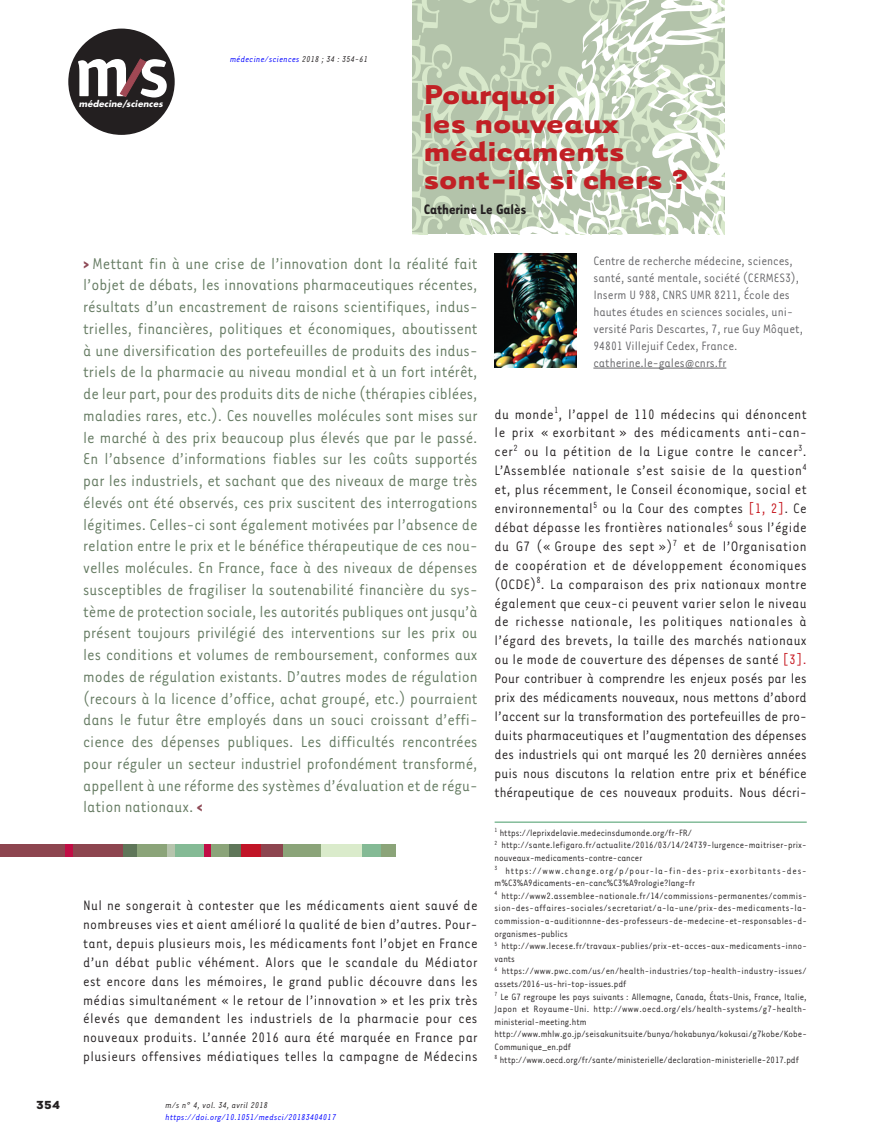
<style>
.page{position:relative;width:890px;height:1147px;background:#fff}
.page>*{position:absolute;margin:0;border:0;box-sizing:border-box;transform-origin:0 0}
.t1{font:700 31.5px/28.2px "Tarzana Wide";color:#c12025}
.t2{font:18px/21.8px "Tarzana Narrow";color:#647a61;text-align:justify}
.t3{font:15.75px/18.9px "Tarzana Narrow";letter-spacing:.01em;color:#231f20;text-align:justify}
.t4{font:700 15.75px "Tarzana Narrow";color:#231f20}
.t5{font:13.95px/17px "Tarzana Narrow";color:#636366}
.t6{font:700 13.5px "Tarzana Wide";color:#231f20}
.t7{font:10.5px/12.6px "Tarzana Narrow";letter-spacing:.01em;color:#231f20}
.t8{font:italic 9.75px "Tarzana Narrow";letter-spacing:.025em;color:#00f}
.t9{font:italic 9.75px "Tarzana Narrow";letter-spacing:.025em;color:#231f20}
.t10{font:italic 700 8.55px "Futura";letter-spacing:.01em;color:#fff}
.s1{color:#231f20}
.s2{font-weight:700;color:#8e4955}
.s3{color:#c4121a}
.s4{color:#c11527}
</style>
<div class="page">
<div style="left:68px;top:29px;width:107px;height:106px;background:#231f20;border-radius:50%"></div>
<svg style="left:78px;top:59px;width:89px;height:39px"></svg>
<svg style="left:412px;top:0;width:312px;height:234px"></svg>
<hr style="left:494px;top:821px;width:312px;height:2px;background:#83bc99">
<hr style="left:593px;top:368px;width:133px;height:1px;background:#636366">
<img style="left:494px;top:254px;width:82px;height:113px">
<div style="left:0;top:844px;width:124px;height:13px;background:#8d454f"></div>
<div style="left:123px;top:844px;width:17px;height:13px;background:#5f7659"></div>
<div style="left:227px;top:844px;width:14px;height:13px;background:#5f7659"></div>
<div style="left:137px;top:844px;width:30px;height:13px;background:#8ba479"></div>
<div style="left:172px;top:844px;width:33px;height:13px;background:#84ba95"></div>
<div style="left:361px;top:844px;width:21px;height:13px;background:#84ba95"></div>
<div style="left:209px;top:844px;width:19px;height:13px;background:#8ba479"></div>
<div style="left:381px;top:844px;width:14px;height:13px;background:#8ba479"></div>
<div style="left:281px;top:844px;width:40px;height:13px;background:#8ba479"></div>
<div style="left:321px;top:844px;width:40px;height:13px;background:#daebcb"></div>
<div style="left:167px;top:844px;width:7px;height:13px;background:#b6c4ad"></div>
<div style="left:66px;top:844px;width:7px;height:13px;background:#c10d45"></div>
<div style="left:205px;top:844px;width:6px;height:13px;background:#c10d45"></div>
<div style="left:241px;top:844px;width:28px;height:13px;background:#c11527"></div>
<div style="left:261px;top:844px;width:21px;height:13px;background:#8d454f"></div>
<p class="t6" style="left:36px;top:1100px;width:26px">354</p>
<p class="t10" style="left:79px;top:100px;width:85px">médecine/sciences</p>
<p class="t8" style="left:230px;top:55px;width:139px">médecine/sciences <span class="s1">2018 ; 34 : 354-61</span></p>
<h1 class="t1" style="left:423px;top:84px;width:265px">Pourquoi<br>les nouveaux médicaments sont-ils si chers ?</h1>
<p class="t4" style="left:423px;top:204px;width:104px">Catherine Le Galès</p>
<p class="t2" style="left:83px;top:254px;width:396px"><span class="s2">&gt;</span> Mettant fin à une crise de l’innovation dont la réalité fait l’objet de débats, les innovations pharmaceutiques récentes, résultats d’un encastrement de raisons scientifiques, indus&shy;trielles, financières, politiques et économiques, aboutissent à une diversification des portefeuilles de produits des indus&shy;triels de la pharmacie au niveau mondial et à un fort intérêt, de leur part, pour des produits dits de niche (thérapies ciblées, maladies rares, etc.). Ces nouvelles molécules sont mises sur le marché à des prix beaucoup plus élevés que par le passé.<br>En l’absence d’informations fiables sur les coûts supportés par les industriels, et sachant que des niveaux de marge très élevés ont été observés, ces prix suscitent des interrogations légitimes. Celles-ci sont également motivées par l’absence de relation entre le prix et le bénéfice thérapeutique de ces nou&shy;velles molécules. En France, face à des niveaux de dépenses susceptibles de fragiliser la soutenabilité financière du sys&shy;tème de protection sociale, les autorités publiques ont jusqu’à présent toujours privilégié des interventions sur les prix ou les conditions et volumes de remboursement, conformes aux modes de régulation existants. D’autres modes de régulation (recours à la licence d’office, achat groupé, etc.) pourraient dans le futur être employés dans un souci croissant d’effi&shy;cience des dépenses publiques. Les difficultés rencontrées pour réguler un secteur industriel profondément transformé, appellent à une réforme des systèmes d’évaluation et de régu&shy;lation nationaux. <span class="s2">&lt;</span></p>
<p class="t3" style="left:83px;top:897px;width:396px">Nul ne songerait à contester que les médicaments aient sauvé de nombreuses vies et aient amélioré la qualité de bien d’autres. Pour&shy;tant, depuis plusieurs mois, les médicaments font l’objet en France d’un débat public véhément. Alors que le scandale du Médiator est encore dans les mémoires, le grand public découvre dans les médias simultanément « le retour de l’innovation » et les prix très élevés que demandent les industriels de la pharmacie pour ces nouveaux produits. L’année 2016 aura été marquée en France par plusieurs offensives médiatiques telles la campagne de Médecins</p>
<p class="t9" style="left:165px;top:1102px;width:104px">m/s n° 4, vol. 34, avril 2018</p>
<p class="t8" style="left:165px;top:1114px;width:172px">https://doi.org/10.1051/medsci/20183404017</p>
<p class="t5" style="left:593px;top:253px;width:211px">Centre de recherche médecine, sciences, santé, santé mentale, société (CERMES3), Inserm U 988, CNRS UMR 8211, École des hautes études en sciences sociales, uni&shy;versité Paris Descartes, 7, rue Guy Môquet, 94801 Villejuif Cedex, France. catherine.le-gales@cnrs.fr</p>
<p class="t3" style="left:494px;top:406px;width:313px">du monde<sup>1</sup>, l’appel de 110 médecins qui dénoncent le prix « exorbitant » des médicaments anti-can&shy;cer<sup>2</sup> ou la pétition de la Ligue contre le cancer<sup>3</sup>.<br>L’Assemblée nationale s’est saisie de la question<sup>4 </sup>et, plus récemment, le Conseil économique, social et environnemental<sup>5</sup> ou la Cour des comptes <span class="s3">[1, 2]</span>. Ce débat dépasse les frontières nationales<sup>6</sup> sous l’égide du G7 (« Groupe des sept »)<sup>7</sup> et de l’Organisation de coopération et de développement économiques (OCDE)<sup>8</sup>. La comparaison des prix nationaux montre également que ceux-ci peuvent varier selon le niveau de richesse nationale, les politiques nationales à l’égard des brevets, la taille des marchés nationaux ou le mode de couverture des dépenses de santé <span class="s3">[3]</span><span class="s4">.<br></span>Pour contribuer à comprendre les enjeux posés par les prix des médicaments nouveaux, nous mettons d’abord l’accent sur la transformation des portefeuilles de pro&shy;duits pharmaceutiques et l’augmentation des dépenses des industriels qui ont marqué les 20 dernières années puis nous discutons la relation entre prix et bénéfice thérapeutique de ces nouveaux produits. Nous décri-</p>
<p class="t7" style="left:494px;top:827px;width:313px"><sup>1</sup> https://leprixdelavie.medecinsdumonde.org/fr-FR/<br><sup>2</sup> http://sante.lefigaro.fr/actualite/2016/03/14/24739-lurgence-maitriser-prix&shy;nouveaux-medicaments-contre-cancer<br><sup>3</sup> https://www.change.org/p/pour-la-fin-des-prix-exorbitants-des&shy;m%C3%A9dicaments-en-canc%C3%A9rologie?lang=fr<br><sup>4</sup> http://www2.assemblee-nationale.fr/14/commissions-permanentes/commis&shy;sion-des-affaires-sociales/secretariat/a-la-une/prix-des-medicaments-la&shy;commission-a-auditionnne-des-professeurs-de-medecine-et-responsables-d&shy;organismes-publics<br><sup>5</sup> http://www.lecese.fr/travaux-publies/prix-et-acces-aux-medicaments-inno&shy;vants<br><sup>6</sup> https://www.pwc.com/us/en/health-industries/top-health-industry-issues/ assets/2016-us-hri-top-issues.pdf<br><sup>7</sup> Le G7 regroupe les pays suivants : Allemagne, Canada, États-Unis, France, Italie, Japon et Royaume-Uni. http://www.oecd.org/els/health-systems/g7-health&shy;ministerial-meeting.htm http://www.mhlw.go.jp/seisakunitsuite/bunya/hokabunya/kokusai/g7kobe/Kobe-Communique_en.pdf<br><sup>8</sup> http://www.oecd.org/fr/sante/ministerielle/declaration-ministerielle-2017.pdf</p>
</div>
